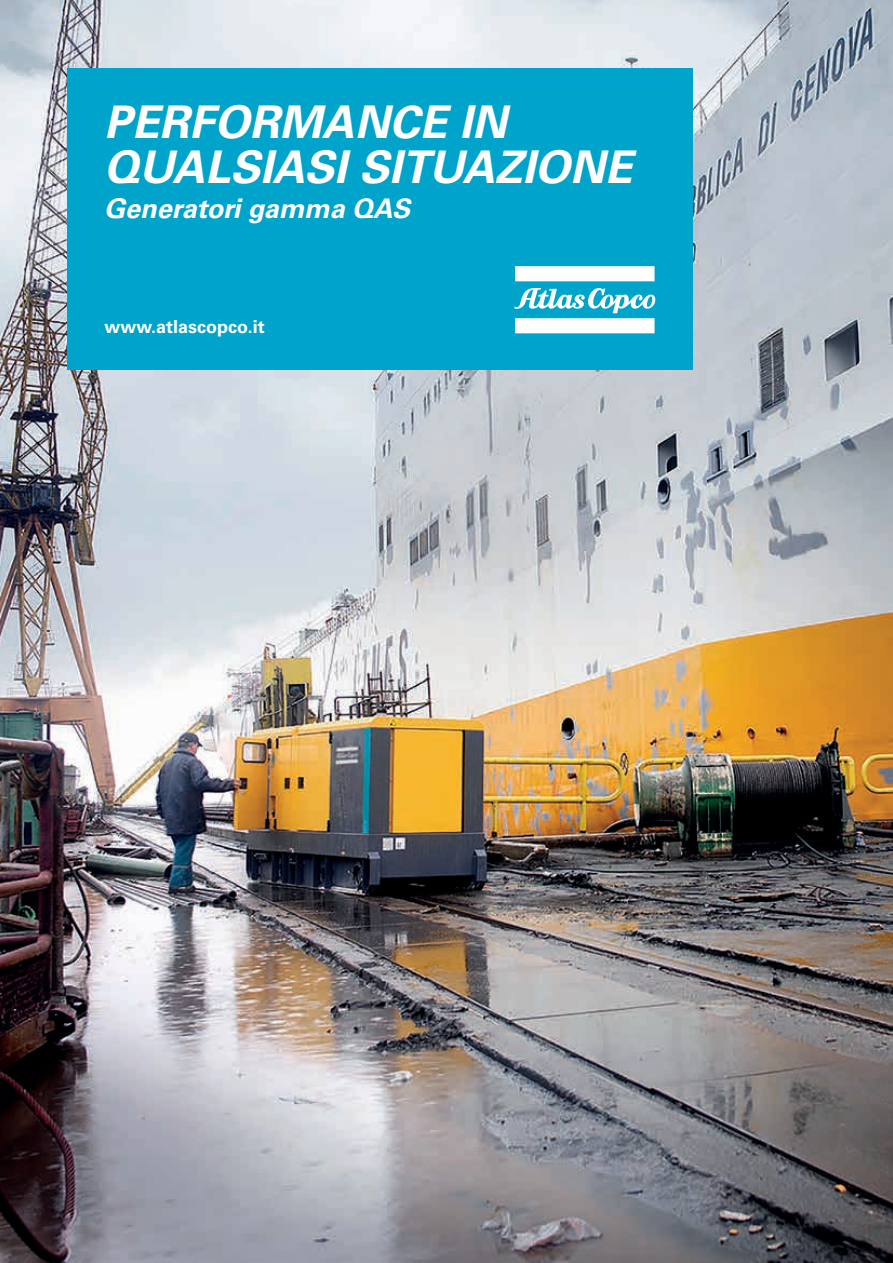
<style>
.page{position:relative;width:893px;height:1263px;background:#fff}
.page>*{position:absolute;margin:0;border:0;box-sizing:border-box;transform-origin:0 0}
.t1{font:italic 700 45px "Univers LT Std";color:#fff}
.t2{font:italic 700 27px "Univers LT Std";color:#fff}
.t3{font:700 18px "Univers LT Std";color:#fff}
</style>
<div class="page">
<img style="left:0;top:0;width:893px;height:1263px">
<div style="left:67px;top:68px;width:625px;height:302px;background:#00a4ca"></div>
<svg style="left:515px;top:266px;width:139px;height:15px;background:#fcfdfe"></svg>
<svg style="left:514px;top:288px;width:142px;height:45px"></svg>
<p class="t1" style="left:104px;top:96px;width:33px">PERFORMANCE</p>
<p class="t1" style="left:459px;top:96px;width:26px">IN</p>
<p class="t1" style="left:104px;top:141px;width:28px">QUALSIASI</p>
<p class="t1" style="left:359px;top:141px;width:29px">SITUAZIONE</p>
<p class="t2" style="left:104px;top:192px;width:307px">GENERATORI GAMMA QAS</p>
<p class="t3" style="left:105px;top:316px;width:162px">www.atlascopco.it</p>
</div>
